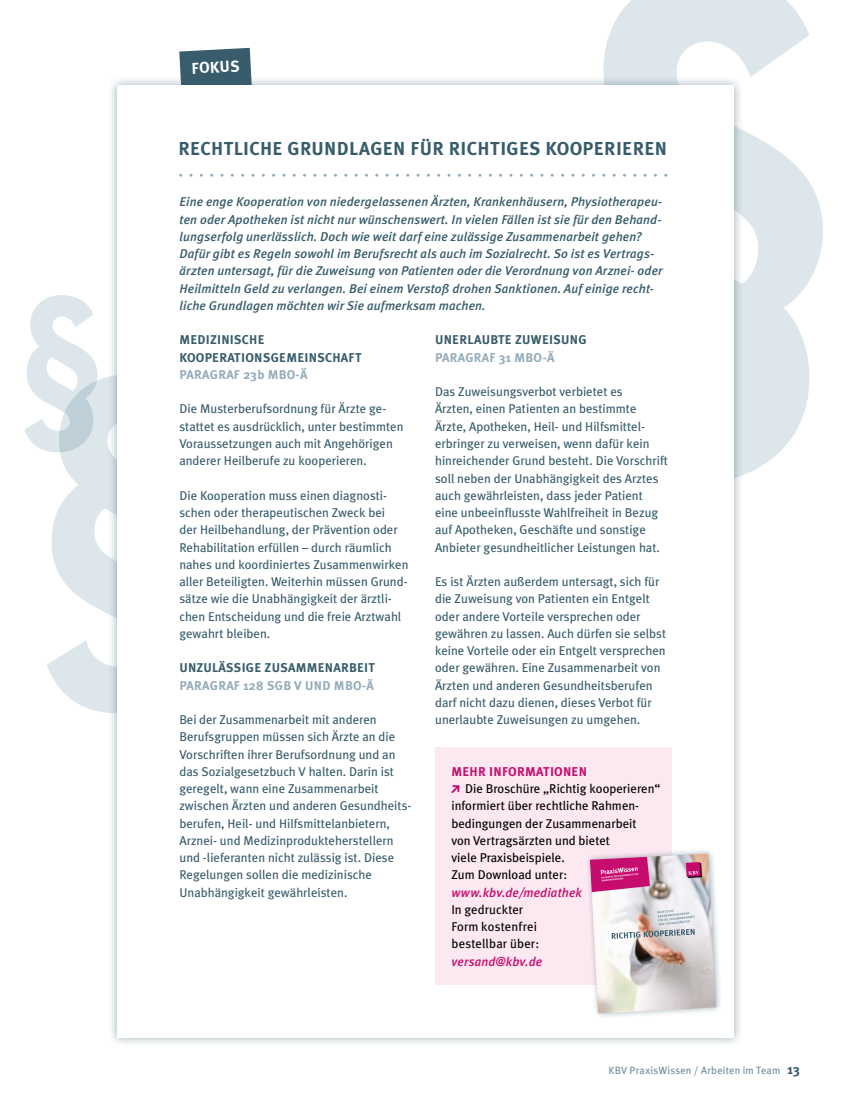
<style>
.page{position:relative;width:851px;height:1106px;background:#fff}
.page>*{position:absolute;margin:0;border:0;box-sizing:border-box;transform-origin:0 0}
.t1{font:700 585px "Meta Plus";color:#dde6eb;scale:.8 1}
.t2{font:700 385.95px "Meta Plus";color:#dde6eb;scale:.8 1}
.t3{font:700 179.55px "Meta Plus";color:#dde6eb;scale:.8 1}
.t4{font:700 18.75px "Meta Plus";letter-spacing:.02em;color:#385c6b}
.t5{font:700 15.75px "Meta Plus";color:#fff}
.t6{font:12.75px/17.2px "Meta Plus";color:#385c6b}
.t7{font:italic 500 12.75px/17.2px "Meta Plus";letter-spacing:.01em;color:#385c6b}
.t8{font:12.75px/17.2px "Meta Plus";color:#000}
.t9{font:700 12.75px/17.2px "Meta Plus";letter-spacing:.02em;color:#385c6b}
.t10{font:700 12.75px "Meta Plus";letter-spacing:.02em;color:#95acba}
.t11{font:italic 500 12.75px "Meta Plus";letter-spacing:.01em;color:#c70c6f}
.t12{font:700 12.75px "Meta Plus";letter-spacing:.02em;color:#c70c6f}
.t13{font:10.5px "Meta Plus";letter-spacing:.02em;color:#6e8c9b}
.s1{font-weight:700;font-size:13.5px;color:#385c6b}
</style>
<div class="page">
<div style="left:107px;top:75px;width:636px;height:972px;background:#385c6b;opacity:.5"></div>
<div style="left:117px;top:85px;width:616px;height:952px;background:#fff"></div>
<svg style="left:179px;top:48px;width:493px;height:129px"></svg>
<div style="left:435px;top:747px;width:236px;height:237px;background:#fce8f0"></div>
<svg style="left:451px;top:785px;width:9px;height:8px"></svg>
<img style="left:583px;top:846px;width:138px;height:171px">
<h1 class="t1" style="left:566px;top:-145px;width:361px">§</h1>
<p class="t5" style="left:191px;top:59px;width:50px;rotate:-3deg">FOKUS</p>
<h3 class="t4" style="left:178px;top:137px;width:490px">RECHTLICHE GRUNDLAGEN FÜ R RICHTIGES KOOPERIEREN</h3>
<p class="t7" style="left:179px;top:193px;width:484px">Eine enge Kooperation von niedergelassenen Ärzten, Krankenhäusern, Physiotherapeu&shy;ten oder Apotheken ist nicht nur wünschenswert. In vielen Fällen ist sie für den Behand&shy;lungserfolg unerlässlich. Doch wie weit darf eine zulässige Zusammenarbeit gehen?<br>Dafür gibt es Regeln sowohl im Berufsrecht als auch im Sozialrecht. So ist es Vertrags&shy;ärzten untersagt, für die Zuweisung von Patienten oder die Verordnung von Arznei- oder Heilmitteln Geld zu verlangen. Bei einem Verstoß drohen Sanktionen. Auf einige recht&shy;liche Grundlagen möchten wir Sie aufmerksam machen.</p>
<h3 class="t3" style="left:19px;top:259px;width:112px">§</h3>
<p class="t9" style="left:179px;top:331px;width:184px">MEDIZINISCHE<br>KOOPERATIONSGEMEINSCHAFT</p>
<p class="t10" style="left:179px;top:367px;width:130px">PARAGRAF 23B MBO-Ä</p>
<p class="t6" style="left:179px;top:400px;width:225px">Die Musterberufsordnung für Ärzte ge&shy;stattet es ausdrücklich, unter bestimmten Voraussetzungen auch mit Angehörigen anderer Heilberufe zu kooperieren.</p>
<p class="t6" style="left:179px;top:486px;width:230px">Die Kooperation muss einen diagnosti&shy;schen oder therapeutischen Zweck bei<br>der Heilbehandlung, der Prävention oder Rehabilitation erfüllen – durch räumlich nahes und koordiniertes Zusammenwirken aller Beteiligten. Weiterhin müssen Grund&shy;sätze wie die Unabhängigkeit der ärztli&shy;chen Entscheidung und die freie Arztwahl gewahrt bleiben.</p>
<p class="t9" style="left:179px;top:659px;width:197px">U NZULÄSSIGE ZUSAMMENARBEIT</p>
<p class="t10" style="left:179px;top:677px;width:196px">PARAGRAF 128 SG B V UND MBO-Ä</p>
<p class="t6" style="left:179px;top:711px;width:233px">Bei der Zusammenarbeit mit anderen Berufsgruppen müssen sich Ärzte an die Vorschriften ihrer Berufsordnung und an das Sozialgesetzbuch V halten. Darin ist geregelt, wann eine Zusammenarbeit zwischen Ärzten und anderen Gesundheits&shy;berufen, Heil- und Hilfsmittelanbietern, Arznei- und Medizinprodukteherstellern und -lieferanten nicht zulässig ist. Diese Regelungen sollen die medizinische Unabhängigkeit gewährleisten.</p>
<p class="t9" style="left:435px;top:331px;width:153px">U NERLAUBTE ZUWEISUNG</p>
<p class="t10" style="left:435px;top:350px;width:121px">PARAGRAF 31 MBO-Ä</p>
<p class="t6" style="left:435px;top:383px;width:234px">Das Zuweisungsverbot verbietet es<br>Ärzten, einen Patienten an bestimmte Ärzte, Apotheken, Heil- und Hilfsmittel&shy;erbringer zu verweisen, wenn dafür kein hinreichender Grund besteht. Die Vorschrift soll neben der Unabhängigkeit des Arztes auch gewährleisten, dass jeder Patient eine unbeeinflusste Wahlfreiheit in Bezug auf Apotheken, Geschäfte und sonstige Anbieter gesundheitlicher Leistungen hat.</p>
<p class="t6" style="left:435px;top:573px;width:232px">Es ist Ärzten außerdem untersagt, sich für die Zuweisung von Patienten ein Entgelt oder andere Vorteile versprechen oder gewähren zu lassen. Auch dürfen sie selbst keine Vorteile oder ein Entgelt versprechen oder gewähren. Eine Zusammenarbeit von Ärzten und anderen Gesundheitsberufen darf nicht dazu dienen, dieses Verbot für unerlaubte Zuweisungen zu umgehen.</p>
<h2 class="t2" style="left:34px;top:298px;width:239px">§</h2>
<p class="t12" style="left:451px;top:764px;width:137px">MEHR I NFORMATIONEN</p>
<p class="t8" style="left:451px;top:780px;width:210px;text-indent:14px">Die Broschüre „Richtig kooperieren“ informiert über rechtliche Rahmen&shy;bedingungen der Zusammenarbeit<br>von Vertragsärzten und bietet<br>viele Praxisbeispiele.<br>Zum Download unter:</p>
<p class="t11" style="left:451px;top:884px;width:132px">www.kbv.de/mediathek</p>
<p class="t8" style="left:451px;top:900px;width:89px">In gedruckter<br>Form kostenfrei bestellbar über:</p>
<p class="t11" style="left:451px;top:953px;width:92px">versand@kbv.de</p>
<p class="t13" style="left:608px;top:1064px;width:193px">KBV PraxisWissen / Arbeiten im Team <span class="s1">13</span></p>
</div>
